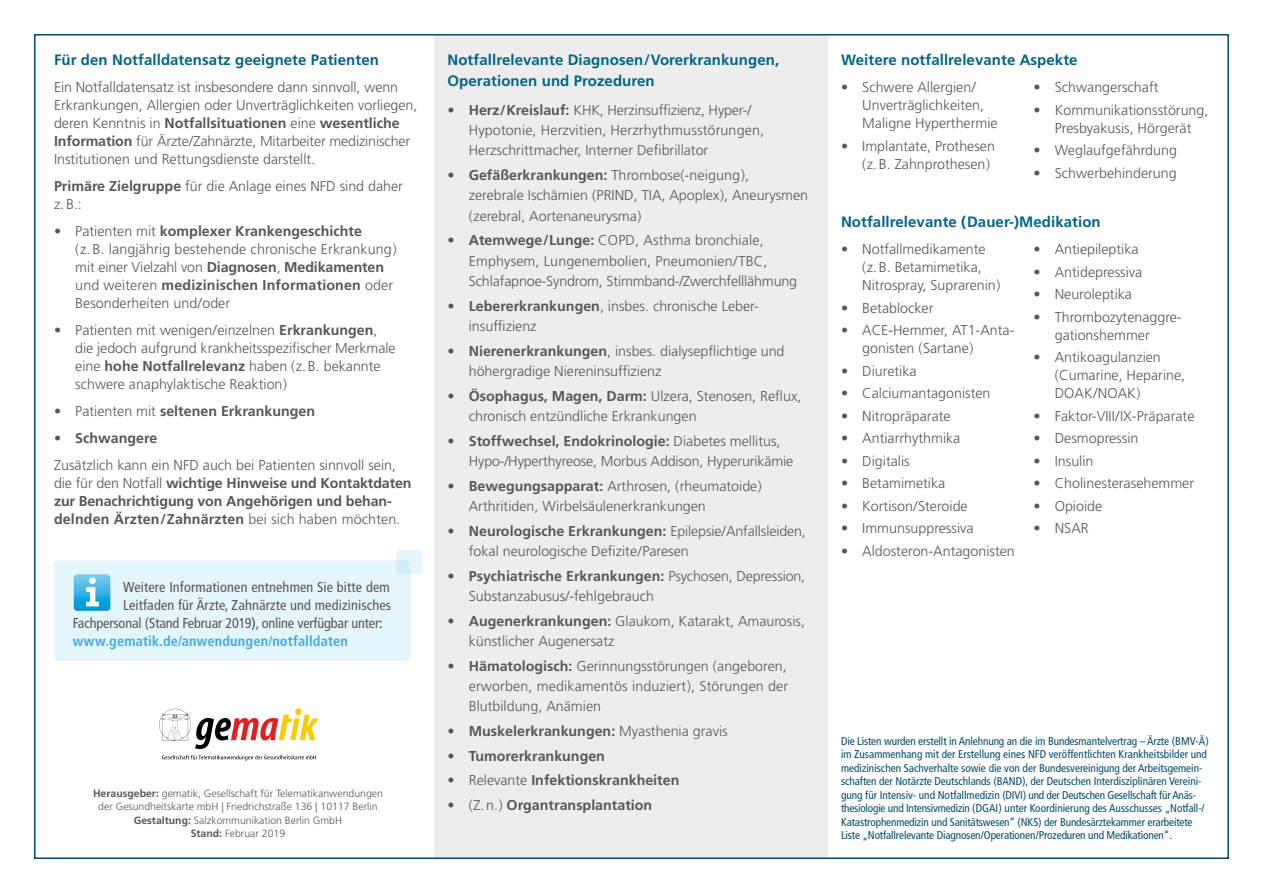
<style>
.page{position:relative;width:1263px;height:893px;background:#fff}
.page>*{position:absolute;margin:0;border:0;box-sizing:border-box;transform-origin:0 0}
.t1{font:700 15px/20.2px "Frutiger LT Pro";letter-spacing:.005em;color:#006587}
.t2{font:300 14.25px/18px "Frutiger LT Std";color:#575756}
.t3{font:700 14.25px/18px "Frutiger LT Pro";color:#575756}
.t4{font:condensed 14.25px "Frutiger LT Pro";letter-spacing:.01em;color:#575756}
.t5{font:condensed 14.25px "Frutiger LT Pro";letter-spacing:-.01em;color:#575756}
.t6{font:700 condensed 14.25px "Frutiger LT Pro";letter-spacing:.015em;color:#45a9e0}
.t7{font:condensed 11.25px/13.5px "Frutiger LT Pro";letter-spacing:-.005em;color:#004b6c}
.t8{font:300 10.5px/13.5px "Frutiger LT Pro";color:#575756;text-align:center}
.s1{font-family:"Frutiger LT Std";font-weight:300}
.s2{font-family:"Frutiger LT Pro";font-weight:700}
.s3{font-weight:300}
.s4{color:#004b6c}
.s5{font-weight:700}
</style>
<div class="page">
<div style="left:435px;top:34px;width:393px;height:825px;background:#ededed"></div>
<div style="left:54px;top:561px;width:356px;height:100px;background:#e5f5fc;border-radius:4px"></div>
<svg style="left:397px;top:550px;width:25px;height:24px"></svg>
<svg style="left:162px;top:755px;width:154px;height:5px"></svg>
<svg style="left:159px;top:708px;width:160px;height:41px"></svg>
<svg style="left:74px;top:574px;width:36px;height:37px"></svg>
<p class="t1" style="left:54px;top:50px;width:326px">Für den Notfalldatensatz geeignete Patienten</p>
<p class="t2" style="left:54px;top:79px;width:365px">Ein Notfalldatensatz ist insbesondere dann sinnvoll, wenn<br>Erkrankungen, Allergien oder Unverträglichkeiten vorliegen,</p>
<p class="t3" style="left:54px;top:114px;width:347px"><span class="s1">deren Kenntnis in</span> Notfallsituationen <span class="s1">eine</span> wesentliche</p>
<p class="t2" style="left:54px;top:133px;width:358px"><span class="s2">Information</span> für Ärzte/Zahnärzte, Mitarbeiter medizinischer<br>Institutionen und Rettungsdienste darstellt.</p>
<p class="t2" style="left:54px;top:178px;width:350px"><span class="s2">Primäre Zielgruppe</span> für die Anlage eines NFD sind daher z.B.:</p>
<p class="t3" style="left:54px;top:222px;width:309px"><span class="s1">• Patienten mit</span> komplexer Krankengeschichte</p>
<p class="t2" style="left:75px;top:241px;width:323px">(z. B. langjährig bestehende chronische Erkrankung)</p>
<p class="t3" style="left:75px;top:258px;width:319px"><span class="s1">mit einer Vielzahl von</span> Diagnosen<span class="s3">,</span> Medikamenten <span class="s1">und weiteren</span> medizinischen Informationen <span class="s1">oder</span></p>
<p class="t2" style="left:75px;top:295px;width:156px">Besonderheiten und/oder</p>
<p class="t2" style="left:75px;top:322px;width:322px;text-indent:-21px">• Patienten mit wenigen/einzelnen <span class="s2">Erkrankungen</span>, die jedoch aufgrund krankheitsspezifischer Merkmale eine <span class="s2">hohe Notfallrelevanz</span> haben (z.B. bekannte schwere anaphylaktische Reaktion)</p>
<p class="t3" style="left:54px;top:402px;width:263px"><span class="s1">• Patienten mit</span> seltenen Erkrankungen</p>
<p class="t3" style="left:54px;top:429px;width:105px"><span class="s1">•</span> Schwangere</p>
<p class="t2" style="left:54px;top:457px;width:344px">Zusätzlich kann ein NFD auch bei Patienten sinnvoll sein,</p>
<p class="t3" style="left:54px;top:474px;width:359px"><span class="s1">die für den Notfall</span> wichtige Hinweise und Kontaktdaten zur Benachrichtigung von Angehörigen und behan&shy;delnden Ärzten/Zahnärzten <span class="s1">bei sich haben möchten.</span></p>
<p class="t4" style="left:123px;top:579px;width:268px">Weitere Informationen entnehmen Sie bitte dem</p>
<p class="t4" style="left:123px;top:597px;width:270px">Leitfaden für Ärzte, Zahnärzte und medizinisches</p>
<p class="t5" style="left:73px;top:615px;width:311px">Fachpersonal (Stand Februar 2019<span class="s4">)</span>, online verfügbar unter<span class="s4">:</span></p>
<p class="t6" style="left:73px;top:632px;width:277px">www.gematik.de/anwendungen/notfalldaten</p>
<p class="t8" style="left:93px;top:786px;width:291px"><span class="s5">Herausgeber:</span> gematik, Gesellschaft für Telematikanwendungen der Gesundheitskarte mbH | Friedrichstraße 136 | 10117 Berlin <span class="s5">Gestaltung:</span> Salzkommunikation Berlin GmbH<br><span class="s5">Stand:</span> Februar 2019</p>
<p class="t1" style="left:447px;top:50px;width:333px">Notfallrelevante Diagnosen/Vorerkrankungen,<br>Operationen und Prozeduren</p>
<p class="t2" style="left:469px;top:100px;width:297px;line-height:20.2px;text-indent:-21px">• <span class="s2">Herz/Kreislauf:</span> KHK, Herzinsuffizienz, Hyper-/<br>Hypotonie, Herzvitien, Herzrhythmusstörungen,<br>Herzschrittmacher, Interner Defibrillator</p>
<p class="t2" style="left:469px;top:165px;width:341px;line-height:20.2px;text-indent:-21px">• <span class="s2">Gefäßerkrankungen:</span> Thrombose(-neigung),<br>zerebrale Ischämien (PRIND, TIA, Apoplex), Aneurysmen (zerebral, Aortenaneurysma)</p>
<p class="t2" style="left:469px;top:230px;width:330px;line-height:20.2px;text-indent:-21px">• <span class="s2">Atemwege/Lunge:</span> COPD, Asthma bronchiale,<br>Emphysem, Lungenembolien, Pneumonien/TBC,<br>Schlafapnoe-Syndrom, Stimmband-/Zwerchfelllähmung</p>
<p class="t2" style="left:469px;top:296px;width:292px;line-height:20.2px;text-indent:-21px">• <span class="s2">Lebererkrankungen</span>, insbes. chronische Leber&shy;insuffizienz</p>
<p class="t2" style="left:469px;top:341px;width:317px;line-height:20.2px;text-indent:-21px">• <span class="s2">Nierenerkrankungen</span>, insbes. dialysepflichtige und höhergradige Niereninsuffizienz</p>
<p class="t2" style="left:469px;top:386px;width:334px;line-height:20.2px;text-indent:-21px">• <span class="s2">Ösophagus, Magen, Darm:</span> Ulzera, Stenosen, Reflux, chronisch entzündliche Erkrankungen</p>
<p class="t3" style="left:447px;top:432px;width:334px"><span class="s1">•</span> Stoffwechsel, Endokrinologie: <span class="s1">Diabetes mellitus,</span></p>
<p class="t2" style="left:469px;top:452px;width:326px">Hypo-/Hyperthyreose, Morbus Addison, Hyperurikämie</p>
<p class="t2" style="left:469px;top:476px;width:295px;line-height:20.2px;text-indent:-21px">• <span class="s2">Bewegungsapparat:</span> Arthrosen, (rheumatoide)<br>Arthritiden, Wirbelsäulenerkrankungen</p>
<p class="t3" style="left:447px;top:522px;width:360px"><span class="s1">•</span> Neurologische Erkrankungen: <span class="s1">Epilepsie/Anfallsleiden,</span></p>
<p class="t2" style="left:469px;top:542px;width:222px">fokal neurologische Defizite/Paresen</p>
<p class="t3" style="left:447px;top:567px;width:359px"><span class="s1">•</span> Psychiatrische Erkrankungen: <span class="s1">Psychosen, Depression,</span></p>
<p class="t2" style="left:469px;top:587px;width:187px">Substanzabusus/-fehlgebrauch</p>
<p class="t2" style="left:469px;top:611px;width:338px;line-height:20.2px;text-indent:-21px">• <span class="s2">Augenerkrankungen:</span> Glaukom, Katarakt, Amaurosis, künstlicher Augenersatz</p>
<p class="t2" style="left:469px;top:656px;width:321px;line-height:20.2px;text-align:justify;text-indent:-21px">• <span class="s2">Hämatologisch:</span> Gerinnungsstörungen (angeboren, erworben, medikamentös induziert), Störungen der Blutbildung, Anämien</p>
<p class="t3" style="left:447px;top:722px;width:282px"><span class="s1">•</span> Muskelerkrankungen: <span class="s1">Myasthenia gravis</span></p>
<p class="t3" style="left:447px;top:747px;width:159px"><span class="s1">•</span> Tumorerkrankungen</p>
<p class="t3" style="left:447px;top:771px;width:233px"><span class="s1">• Relevante</span> Infektionskrankheiten</p>
<p class="t3" style="left:447px;top:796px;width:206px"><span class="s1">• (Z.n.)</span> Organtransplantation</p>
<p class="t1" style="left:841px;top:50px;width:238px">Weitere notfallrelevante Aspekte</p>
<p class="t2" style="left:862px;top:79px;width:137px;text-indent:-21px">• Schwere Allergien/<br>Unverträglichkeiten,<br>Maligne Hyperthermie</p>
<p class="t2" style="left:862px;top:137px;width:134px;text-indent:-21px">• Implantate, Prothesen (z.B. Zahnprothesen)</p>
<p class="t2" style="left:1033px;top:79px;width:126px">• Schwangerschaft</p>
<p class="t2" style="left:1033px;top:101px;width:176px;text-align:center">• Kommunikationsstörung,<br>Presbyakusis, Hörgerät</p>
<p class="t2" style="left:1033px;top:142px;width:145px">• Weglaufgefährdung</p>
<p class="t2" style="left:1033px;top:164px;width:145px">• Schwerbehinderung</p>
<p class="t1" style="left:841px;top:212px;width:261px">Notfallrelevante (Dauer-)Medikation</p>
<p class="t2" style="left:862px;top:241px;width:140px;text-indent:-21px">• Notfallmedikamente (z.B. Betamimetika,<br>Nitrospray, Suprarenin)</p>
<p class="t2" style="left:841px;top:299px;width:94px">• Betablocker</p>
<p class="t2" style="left:862px;top:322px;width:154px;text-indent:-21px">• ACE-Hemmer, AT1-Anta&shy;gonisten (Sartane)</p>
<p class="t2" style="left:841px;top:362px;width:77px">• Diuretika</p>
<p class="t2" style="left:841px;top:385px;width:151px">• Calciumantagonisten</p>
<p class="t2" style="left:841px;top:407px;width:111px">• Nitropräparate</p>
<p class="t2" style="left:841px;top:430px;width:121px">• Antiarrhythmika</p>
<p class="t2" style="left:841px;top:452px;width:70px">• Digitalis</p>
<p class="t2" style="left:841px;top:475px;width:106px">• Betamimetika</p>
<p class="t2" style="left:841px;top:497px;width:128px">• Kortison/Steroide</p>
<p class="t2" style="left:841px;top:520px;width:134px">• Immunsuppressiva</p>
<p class="t2" style="left:841px;top:542px;width:175px">• Aldosteron-Antagonisten</p>
<p class="t2" style="left:1033px;top:241px;width:107px">• Antiepileptika</p>
<p class="t2" style="left:1033px;top:263px;width:110px">• Antidepressiva</p>
<p class="t2" style="left:1033px;top:286px;width:100px">• Neuroleptika</p>
<p class="t2" style="left:1055px;top:308px;width:128px;text-indent:-21px">• Thrombozytenaggre&shy;gationshemmer</p>
<p class="t2" style="left:1055px;top:349px;width:132px;text-indent:-21px">• Antikoagulanzien (Cumarine, Heparine,<br>DOAK/NOAK)</p>
<p class="t2" style="left:1033px;top:407px;width:162px">• Faktor-VIII/IX-Präparate</p>
<p class="t2" style="left:1033px;top:430px;width:106px">• Desmopressin</p>
<p class="t2" style="left:1033px;top:452px;width:62px">• Insulin</p>
<p class="t2" style="left:1033px;top:475px;width:162px">• Cholinesterasehemmer</p>
<p class="t2" style="left:1033px;top:497px;width:70px">• Opioide</p>
<p class="t2" style="left:1033px;top:520px;width:57px">• NSAR</p>
<p class="t7" style="left:841px;top:734px;width:369px">Die Listen wurden erstellt in Anlehnung an die im Bundesmantelvertrag – Ärzte (BMV-Ä) im Zusammenhang mit der Erstellung eines NFD veröffentlichten Krankheitsbilder und medizinischen Sachverhalte sowie die von der Bundesvereinigung der Arbeitsgemein&shy;schaften der Notärzte Deutschlands (BAND), der Deutschen Interdisziplinären Vereini&shy;gung für Intensiv- und Notfallmedizin (DIVI) und der Deutschen Gesellschaft für Anäs&shy;thesiologie und Intensivmedizin (DGAI) unter Koordinierung des Ausschusses „Notfall-/ Katastrophenmedizin und Sanitätswesen“ (NKS) der Bundesärztekammer erarbeitete Liste „Notfallrelevante Diagnosen/Operationen/Prozeduren und Medikationen“.</p>
</div>
